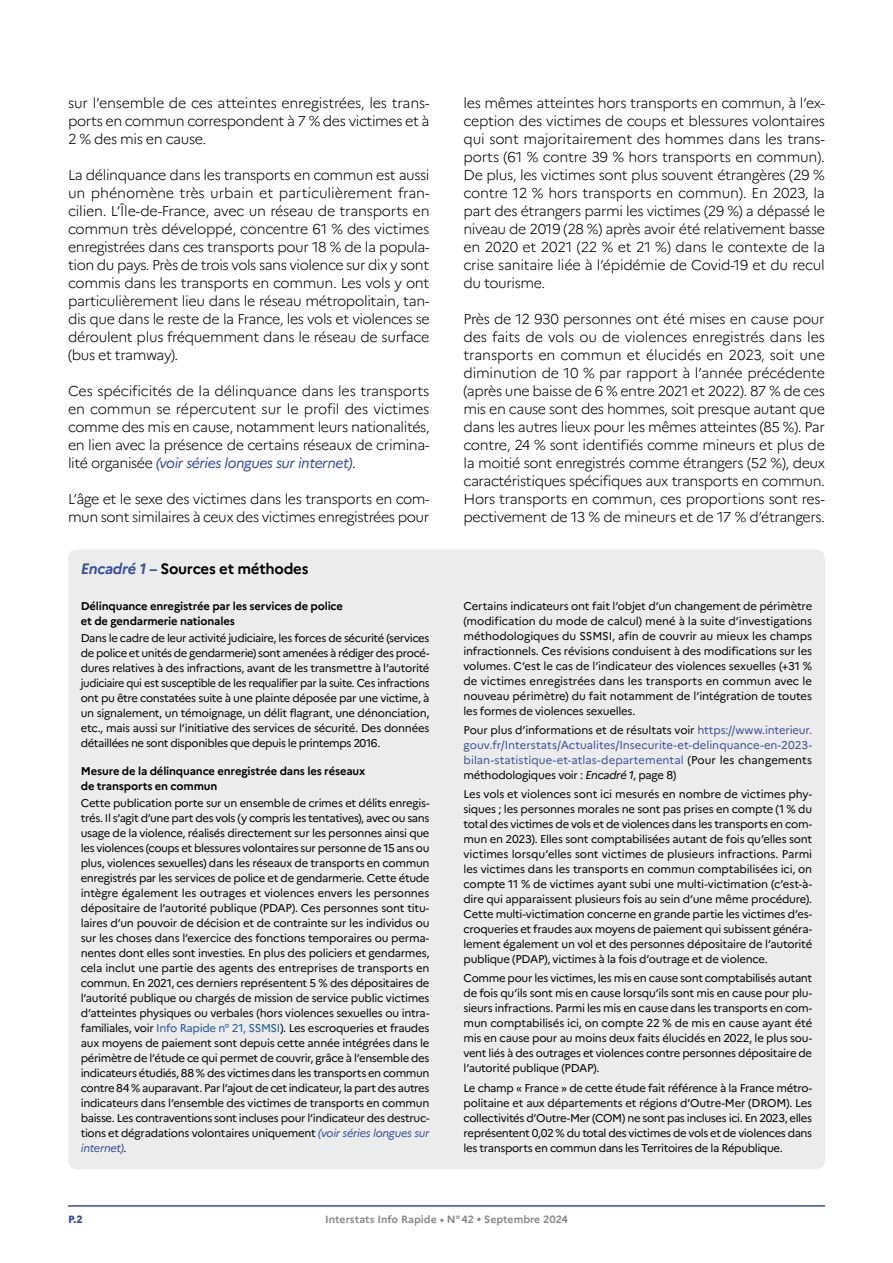
<style>
.page{position:relative;width:893px;height:1263px;background:#fff}
.page>*{position:absolute;margin:0;border:0;box-sizing:border-box;transform-origin:0 0}
.t1{font:700 15px "Marianne";letter-spacing:-.02em;color:#000}
.t2{font:300 14.25px/18px "Marianne";letter-spacing:-.03em;color:#000;text-align:justify}
.t3{font:11.25px/15px "Marianne";letter-spacing:-.025em;color:#000;text-align:justify}
.t4{font:11.25px/15px "Marianne";letter-spacing:-.005em;color:#334f9e;text-align:justify}
.t5{font:700 11.25px/15px "Marianne";letter-spacing:-.015em;color:#000}
.t6{font:700 10.5px "Marianne";color:#878988}
.t7{font:800 10.5px "Marianne";color:#334f9e}
.s1{font-weight:400;font-style:italic;color:#334f9e}
.s2{font-style:italic;color:#334f9e}
.s3{color:#1b5899}
.s4{color:#000}
.s5{font-style:italic;color:#000}
</style>
<div class="page">
<hr style="left:68px;top:1205px;width:757px;height:2px;background:#334f9e">
<div style="left:68px;top:549px;width:757px;height:620px;background:#ececec;border-radius:9px"></div>
<p class="t2" style="left:68px;top:94px;width:363px">sur l’ensemble de ces atteintes enregistrées, les trans&shy;ports en commun correspondent à 7 % des victimes et à 2 % des mis en cause.</p>
<p class="t2" style="left:68px;top:166px;width:363px">La délinquance dans les transports en commun est aussi un phénomène très urbain et particulièrement fran&shy;cilien. L’Île-de-France, avec un réseau de transports en commun très développé, concentre 61 % des victimes enregistrées dans ces transports pour 18 % de la popula&shy;tion du pays. Près de trois vols sans violence sur dix y sont commis dans les transports en commun. Les vols y ont particulièrement lieu dans le réseau métropolitain, tan&shy;dis que dans le reste de la France, les vols et violences se déroulent plus fréquemment dans le réseau de surface (bus et tramway).</p>
<p class="t2" style="left:68px;top:382px;width:363px">Ces spécificités de la délinquance dans les transports en commun se répercutent sur le profil des victimes comme des mis en cause, notamment leurs nationalités, en lien avec la présence de certains réseaux de crimina&shy;lité organisée <span class="s1">(voir séries longues sur internet)</span>.</p>
<p class="t2" style="left:68px;top:490px;width:363px">L’âge et le sexe des victimes dans les transports en com&shy;mun sont similaires à ceux des victimes enregistrées pour</p>
<h1 class="t1" style="left:81px;top:559px;width:229px"><span class="s2">Encadré 1 –</span> Sources et méthodes</h1>
<p class="t5" style="left:81px;top:598px;width:264px">Délinquance enregistrée par les services de police et de gendarmerie nationales</p>
<p class="t3" style="left:81px;top:630px;width:350px">Dans le cadre de leur activité judiciaire, les forces de sécurité (services de police et unités de gendarmerie) sont amenées à rédiger des procé&shy;dures relatives à des infractions, avant de les transmettre à l’autorité judiciaire qui est susceptible de les requalifier par la suite. Ces infractions ont pu être constatées suite à une plainte déposée par une victime, à un signalement, un témoignage, un délit flagrant, une dénonciation, etc., mais aussi sur l’initiative des services de sécurité. Des données détaillées ne sont disponibles que depuis le printemps 2016.</p>
<p class="t5" style="left:81px;top:763px;width:286px">Mesure de la délinquance enregistrée dans les réseaux de transports en commun</p>
<p class="t3" style="left:81px;top:795px;width:350px">Cette publication porte sur un ensemble de crimes et délits enregis&shy;trés. Il s’agit d’une part des vols (y compris les tentatives), avec ou sans usage de la violence, réalisés directement sur les personnes ainsi que les violences (coups et blessures volontaires sur personne de 15 ans ou plus, violences sexuelles) dans les réseaux de transports en commun enregistrés par les services de police et de gendarmerie. Cette étude intègre également les outrages et violences envers les personnes dépositaire de l’autorité publique (PDAP). Ces personnes sont titu&shy;laires d’un pouvoir de décision et de contrainte sur les individus ou sur les choses dans l’exercice des fonctions temporaires ou perma&shy;nentes dont elles sont investies. En plus des policiers et gendarmes, cela inclut une partie des agents des entreprises de transports en commun. En 2021, ces derniers représentent 5 % des dépositaires de l’autorité publique ou chargés de mission de service public victimes d’atteintes physiques ou verbales (hors violences sexuelles ou intra&shy;familiales, voir <span class="s3">Info Rapide n° 21, SSMSI</span>). Les escroqueries et fraudes aux moyens de paiement sont depuis cette année intégrées dans le périmètre de l’étude ce qui permet de couvrir, grâce à l’ensemble des indicateurs étudiés, 88 % des victimes dans les transports en commun contre 84 % auparavant. Par l’ajout de cet indicateur, la part des autres indicateurs dans l’ensemble des victimes de transports en commun baisse. Les contraventions sont incluses pour l’indicateur des destruc&shy;tions et dégradations volontaires uniquement <span class="s2">(voir séries longues sur internet)</span>.</p>
<p class="t2" style="left:463px;top:94px;width:363px">les mêmes atteintes hors transports en commun, à l’ex&shy;ception des victimes de coups et blessures volontaires qui sont majoritairement des hommes dans les trans&shy;ports (61 % contre 39 % hors transports en commun).<br>De plus, les victimes sont plus souvent étrangères (29 % contre 12 % hors transports en commun). En 2023, la part des étrangers parmi les victimes (29 %) a dépassé le niveau de 2019 (28 %) après avoir été relativement basse en 2020 et 2021 (22 % et 21 %) dans le contexte de la crise sanitaire liée à l’épidémie de Covid-19 et du recul du tourisme.</p>
<p class="t2" style="left:463px;top:310px;width:363px">Près de 12 930 personnes ont été mises en cause pour des faits de vols ou de violences enregistrés dans les transports en commun et élucidés en 2023, soit une diminution de 10 % par rapport à l’année précédente (après une baisse de 6 % entre 2021 et 2022). 87 % de ces mis en cause sont des hommes, soit presque autant que dans les autres lieux pour les mêmes atteintes (85 %). Par contre, 24 % sont identifiés comme mineurs et plus de la moitié sont enregistrés comme étrangers (52 %), deux caractéristiques spécifiques aux transports en commun.<br>Hors transports en commun, ces proportions sont res&shy;pectivement de 13 % de mineurs et de 17 % d’étrangers.</p>
<p class="t3" style="left:463px;top:598px;width:350px">Certains indicateurs ont fait l’objet d’un changement de périmètre (modification du mode de calcul) mené à la suite d’investigations méthodologiques du SSMSI, afin de couvrir au mieux les champs infractionnels. Ces révisions conduisent à des modifications sur les volumes. C’est le cas de l’indicateur des violences sexuelles (+31 % de victimes enregistrées dans les transports en commun avec le nouveau périmètre) du fait notamment de l’intégration de toutes les formes de violences sexuelles.</p>
<p class="t4" style="left:463px;top:722px;width:350px"><span class="s4">Pour plus d’informations et de résultats voir</span> https://www.interieur. gouv.fr/Interstats/Actualites/Insecurite-et-delinquance-en-2023- bilan-statistique-et-atlas-departemental <span class="s4">(Pour les changements méthodologiques voir :</span> <span class="s5">Encadré 1</span><span class="s4">, page 8)</span></p>
<p class="t3" style="left:463px;top:787px;width:350px">Les vols et violences sont ici mesurés en nombre de victimes phy&shy;siques ; les personnes morales ne sont pas prises en compte (1 % du total des victimes de vols et de violences dans les transports en com&shy;mun en 2023). Elles sont comptabilisées autant de fois qu’elles sont victimes lorsqu’elles sont victimes de plusieurs infractions. Parmi les victimes dans les transports en commun comptabilisées ici, on compte 11 % de victimes ayant subi une multi-victimation (c’est-à&shy;dire qui apparaissent plusieurs fois au sein d’une même procédure).<br>Cette multi-victimation concerne en grande partie les victimes d’es&shy;croqueries et fraudes aux moyens de paiement qui subissent généra&shy;lement également un vol et des personnes dépositaire de l’autorité publique (PDAP), victimes à la fois d’outrage et de violence.</p>
<p class="t3" style="left:463px;top:971px;width:350px">Comme pour les victimes, les mis en cause sont comptabilisés autant de fois qu’ils sont mis en cause lorsqu’ils sont mis en cause pour plu&shy;sieurs infractions. Parmi les mis en cause dans les transports en com&shy;mun comptabilisés ici, on compte 22 % de mis en cause ayant été mis en cause pour au moins deux faits élucidés en 2022, le plus sou&shy;vent liés à des outrages et violences contre personnes dépositaire de l’autorité publique (PDAP).</p>
<p class="t3" style="left:463px;top:1080px;width:350px">Le champ « France » de cette étude fait référence à la France métro&shy;politaine et aux départements et régions d’Outre-Mer (DROM). Les collectivités d’Outre-Mer (COM) ne sont pas incluses ici. En 2023, elles représentent 0,02 % du total des victimes de vols et de violences dans les transports en commun dans les Territoires de la République.</p>
<p class="t7" style="left:68px;top:1212px;width:16px">P.2</p>
<p class="t6" style="left:325px;top:1212px;width:244px">Interstats Info Rapide • n°42 • Septembre 2024</p>
</div>
